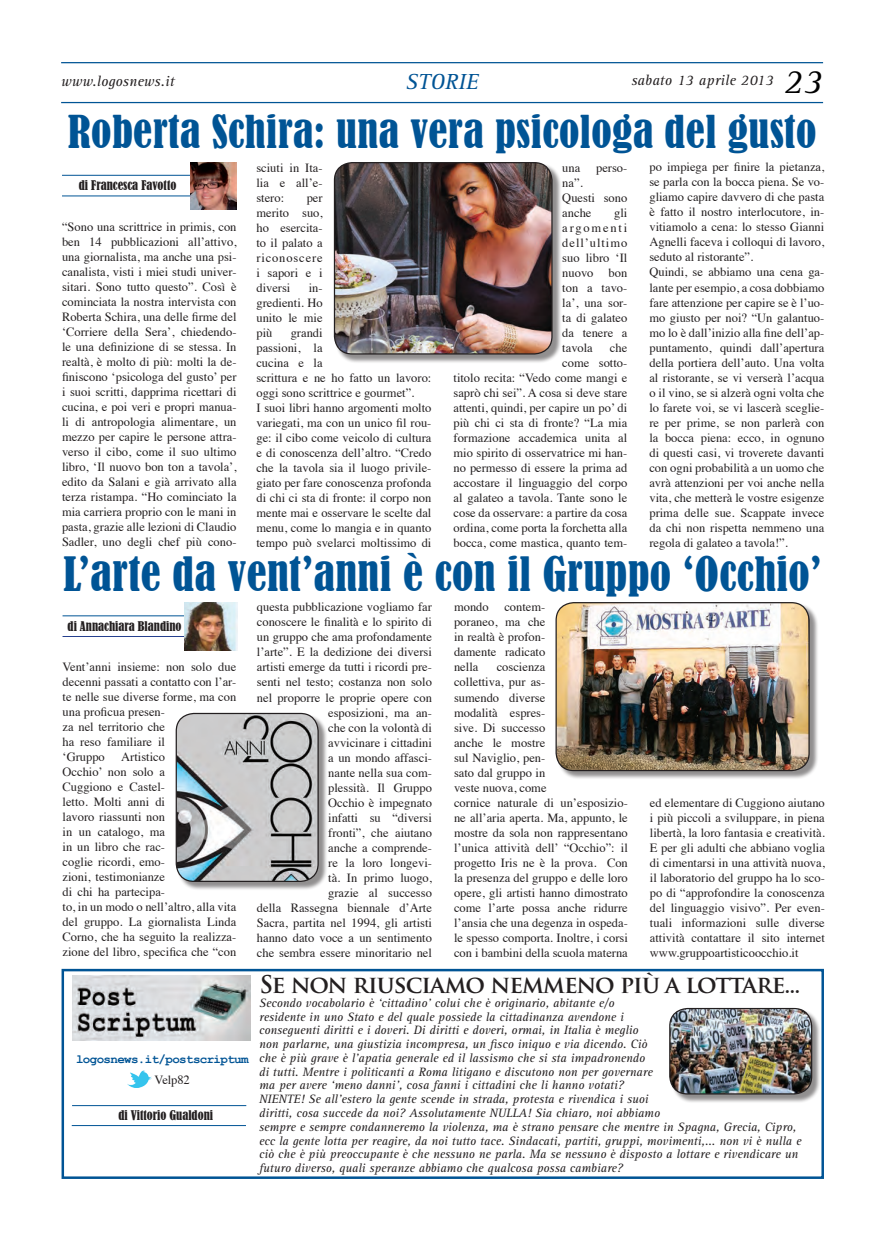
<style>
.page{position:relative;width:886px;height:1241px;background:#fff}
.page>*{position:absolute;margin:0;border:0;box-sizing:border-box;transform-origin:0 0}
.t1{font:condensed 44.38px "Bernard";letter-spacing:.01em;color:#005495}
.t2{font:condensed 42.5px "Bernard";letter-spacing:.01em;color:#005495}
.t3{font:italic 35px "Rotis Serif";color:#000}
.t4{font:700 23.75px "Trajan Pro";letter-spacing:-.04em;color:#231f20}
.t5{font:italic 22.5px "Rotis Serif";letter-spacing:.01em;color:#005495}
.t6{font:italic 15px "Rotis Serif";letter-spacing:.01em;color:#231f20}
.t7{font:12.5px/15px "Times";color:#231f20;text-align:justify}
.t8{font:italic 12.5px/13.8px "Rotis Serif";color:#231f20}
.t9{font:condensed 12.5px "Bernard";color:#231f20}
.t10{font:700 12.5px "Courier New";letter-spacing:-.05em;color:#005495}
</style>
<div class="page">
<div style="left:335px;top:163px;width:226px;height:200px;background:#231f20;opacity:.5"></div>
<img style="left:334px;top:163px;width:218px;height:191px">
<div style="left:334px;top:162px;width:218px;height:192px;border:1px solid #231f20;border-radius:18px"></div>
<hr style="left:62px;top:175px;width:174px;height:1px;background:#005495">
<hr style="left:62px;top:195px;width:174px;height:1px;background:#005495">
<img style="left:190px;top:162px;width:46px;height:47px">
<hr style="left:61px;top:102px;width:762px;height:1px;background:#005495">
<hr style="left:61px;top:62px;width:762px;height:1px;background:#005495">
<div style="left:557px;top:603px;width:261px;height:177px;background:#231f20;opacity:.5"></div>
<img style="left:556px;top:602px;width:253px;height:168px">
<div style="left:555px;top:602px;width:255px;height:169px;border:1px solid #231f20;border-radius:18px"></div>
<div style="left:177px;top:713px;width:150px;height:177px;background:#231f20;opacity:.5"></div>
<img style="left:176px;top:713px;width:142px;height:168px">
<div style="left:176px;top:712px;width:143px;height:169px;border:1px solid #231f20;border-radius:18px"></div>
<div style="left:62px;top:968px;width:762px;height:210px;border:2px solid #005495"></div>
<img style="left:72px;top:975px;width:178px;height:65px">
<img style="left:127px;top:1070px;width:24px;height:17px">
<div style="left:670px;top:1008px;width:151px;height:94px;background:#231f20;opacity:.5"></div>
<img style="left:670px;top:1008px;width:142px;height:85px">
<div style="left:669px;top:1007px;width:143px;height:87px;border:1px solid #231f20;border-radius:18px"></div>
<hr style="left:72px;top:1105px;width:174px;height:1px;background:#005495">
<hr style="left:72px;top:1124px;width:174px;height:1px;background:#005495">
<hr style="left:63px;top:615px;width:174px;height:1px;background:#005495">
<hr style="left:63px;top:636px;width:174px;height:1px;background:#253f8e">
<img style="left:185px;top:603px;width:52px;height:47px">
<p class="t6" style="left:61px;top:72px;width:115px">www.logosnews.it</p>
<p class="t5" style="left:405px;top:68px;width:75px">STORIE</p>
<p class="t6" style="left:631px;top:72px;width:144px">sabato 13 aprile 2013</p>
<p class="t3" style="left:784px;top:61px;width:41px">23</p>
<p class="t2" style="left:68px;top:107px;width:750px">Roberta Schira: una vera psicologa del gusto</p>
<p class="t7" style="left:562px;top:159px;width:20px">una</p>
<p class="t7" style="left:596px;top:159px;width:33px">perso-</p>
<p class="t7" style="left:562px;top:174px;width:66px;text-align:left">na”.<br>Questi sono anche</p>
<p class="t7" style="left:649px;top:159px;width:176px;text-align:left">po impiega per finire la pietanza, se parla con la bocca piena. Se vo&shy;gliamo capire davvero di che pasta è fatto il nostro interlocutore, in&shy;vitiamolo a cena: lo stesso Gianni Agnelli faceva i colloqui di lavoro, seduto al ristorante”.<br>Quindi, se abbiamo una cena ga&shy;lante per esempio, a cosa dobbiamo fare attenzione per capire se è l’uo&shy;mo giusto per noi? “Un galantuo&shy;mo lo è dall’inizio alla fine dell’ap&shy;puntamento, quindi dall’apertura della portiera dell’auto. Una volta al ristorante, se vi verserà l’acqua o il vino, se si alzerà ogni volta che lo farete voi, se vi lascerà sceglie&shy;re per prime, se non parlerà con la bocca piena: ecco, in ognuno di questi casi, vi troverete davanti con ogni probabilità a un uomo che avrà attenzioni per voi anche nella vita, che metterà le vostre esigenze prima delle sue. Scappate invece da chi non rispetta nemmeno una regola di galateo a tavola!”.</p>
<p class="t7" style="left:256px;top:159px;width:68px">sciuti in Ita&shy;lia e all’e&shy;stero:</p>
<p class="t9" style="left:79px;top:178px;width:99px">di Francesca Favotto</p>
<p class="t7" style="left:256px;top:189px;width:68px;text-indent:50px">per merito suo, ho esercita&shy;to il palato a riconoscere i sapori e i diversi</p>
<p class="t7" style="left:562px;top:204px;width:67px;text-indent:52px">gli argomenti dell’ultimo suo libro ‘Il nuovo bon ton a tavo&shy;la’, una sor&shy;ta di galateo da tenere a tavola</p>
<p class="t7" style="left:62px;top:218px;width:176px">“Sono una scrittrice in primis, con ben 14 pubblicazioni all’attivo, una giornalista, ma anche una psi&shy;canalista, visti i miei studi univer&shy;sitari. Sono tutto questo”. Così è cominciata la nostra intervista con Roberta Schira, una delle firme del ‘Corriere della Sera’, chiedendo&shy;le una definizione di se stessa. In realtà, è molto di più: molti la de&shy;finiscono ‘psicologa del gusto’ per i suoi scritti, dapprima ricettari di cucina, e poi veri e propri manua&shy;li di antropologia alimentare, un mezzo per capire le persone attra&shy;verso il cibo, come il suo ultimo libro, ‘Il nuovo bon ton a tavola’, edito da Salani e già arrivato alla terza ristampa. “Ho cominciato la mia carriera proprio con le mani in pasta, grazie alle lezioni di Claudio Sadler, uno degli chef più cono-</p>
<p class="t7" style="left:256px;top:279px;width:68px;text-indent:52px">in&shy;gredienti. Ho unito le mie più</p>
<p class="t7" style="left:256px;top:324px;width:177px;text-align:left;text-indent:34px">grandi<br>passioni, la<br>cucina e la<br>scrittura e ne ho fatto un lavoro: oggi sono scrittrice e gourmet”.<br>I suoi libri hanno argomenti molto variegati, ma con un unico fil rou&shy;ge: il cibo come veicolo di cultura e di conoscenza dell’altro. “Credo che la tavola sia il luogo privile&shy;giato per fare conoscenza profonda di chi ci sta di fronte: il corpo non mente mai e osservare le scelte dal menu, come lo mangia e in quanto tempo può svelarci moltissimo di</p>
<p class="t7" style="left:453px;top:339px;width:175px;text-align:right">che<br>come sotto-<br>titolo recita: “Vedo come mangi e saprò chi sei”. A cosa si deve stare attenti, quindi, per capire un po’ di più chi ci sta di fronte? “La mia formazione accademica unita al mio spirito di osservatrice mi han&shy;no permesso di essere la prima ad accostare il linguaggio del corpo al galateo a tavola. Tante sono le cose da osservare: a partire da cosa ordina, come porta la forchetta alla bocca, come mastica, quanto tem-</p>
<p class="t1" style="left:64px;top:547px;width:760px">L’arte da vent’anni è con il Gruppo ‘Occhio’</p>
<p class="t7" style="left:454px;top:598px;width:93px">mondo contem&shy;poraneo, ma che in realtà è profon&shy;damente radicato nella</p>
<p class="t7" style="left:257px;top:598px;width:177px;text-align:right">questa pubblicazione vogliamo far conoscere le finalità e lo spirito di un gruppo che ama profondamente l’arte”. E la dedizione dei diversi artisti emerge da tutti i ricordi pre&shy;senti nel testo; costanza non solo nel proporre le proprie opere con esposizioni, ma an-<br>che con la volontà di<br>avvicinare i cittadini<br>a un mondo affasci-<br>nante nella sua com-<br>plessità. Il Gruppo<br>Occhio è impegnato<br>infatti su “diversi<br>fronti”, che aiutano<br>anche a comprende-<br>re la loro longevi-<br>tà. In primo luogo,<br>grazie al successo<br>della Rassegna biennale d’Arte<br>Sacra, partita nel 1994, gli artisti hanno dato voce a un sentimento che sembra essere minoritario nel</p>
<p class="t9" style="left:68px;top:618px;width:115px">di Annachiara Blandino</p>
<p class="t7" style="left:63px;top:657px;width:175px;text-align:left">Vent’anni insieme: non solo due decenni passati a contatto con l’ar&shy;te nelle sue diverse forme, ma con una proficua presen-<br>za nel territorio che<br>ha reso familiare il<br>‘Gruppo</p>
<p class="t7" style="left:454px;top:658px;width:175px;text-align:left;text-indent:43px">coscienza<br>collettiva, pur as-<br>sumendo diverse<br>modalità espres-<br>sive. Di successo<br>anche le mostre<br>sul Naviglio, pen-<br>sato dal gruppo in<br>veste nuova, come<br>cornice naturale di un’esposizio&shy;ne all’aria aperta. Ma, appunto, le mostre da sola non rappresentano l’unica attività dell’ “Occhio”: il progetto Iris ne è la prova. Con la presenza del gruppo e delle loro opere, gli artisti hanno dimostrato come l’arte possa anche ridurre l’ansia che una degenza in ospeda&shy;le spesso comporta. Inoltre, i corsi con i bambini della scuola materna</p>
<p class="t7" style="left:63px;top:747px;width:175px;text-align:left;text-indent:59px">Artistico<br>Occhio’ non solo a<br>Cuggiono e Castel-<br>letto. Molti anni di<br>lavoro riassunti non<br>in un catalogo, ma<br>in un libro che rac-<br>coglie ricordi, emo-<br>zioni, testimonianze<br>di chi ha partecipa-<br>to, in un modo o nell’altro, alla vita del gruppo. La giornalista Linda<br>Corno, che ha seguito la realizza&shy;zione del libro, specifica che “con</p>
<p class="t7" style="left:650px;top:793px;width:176px">ed elementare di Cuggiono aiutano i più piccoli a sviluppare, in piena libertà, la loro fantasia e creatività.<br>E per gli adulti che abbiano voglia di cimentarsi in una attività nuova, il laboratorio del gruppo ha lo sco&shy;po di “approfondire la conoscenza del linguaggio visivo”. Per even&shy;tuali informazioni sulle diverse attività contattare il sito internet www.gruppoartisticoocchio.it</p>
<p class="t8" style="left:259px;top:996px;width:544px">Secondo vocabolario è ‘cittadino’ colui che è originario, abitante e/o<br>residente in uno Stato e del quale possiede la cittadinanza avendone i<br>conseguenti diritti e i doveri. Di diritti e doveri, ormai, in Italia è meglio<br>non parlarne, una giustizia incompresa, un fisco iniquo e via dicendo. Ciò<br>che è più grave è l’apatia generale ed il lassismo che si sta impadronendo<br>di tutti. Mentre i politicanti a Roma litigano e discutono non per governare<br>ma per avere ‘meno danni’, cosa fanni i cittadini che li hanno votati?<br>NIENTE! Se all’estero la gente scende in strada, protesta e rivendica i suoi<br>diritti, cosa succede da noi? Assolutamente NULLA! Sia chiaro, noi abbiamo<br>sempre e sempre condanneremo la violenza, ma è strano pensare che mentre in Spagna, Grecia, Cipro, ecc la gente lotta per reagire, da noi tutto tace. Sindacati, partiti, gruppi, movimenti,... non vi è nulla e ciò che è più preoccupante è che nessuno ne parla. Ma se nessuno è disposto a lottare e rivendicare un futuro diverso, quali speranze abbiamo che qualcosa possa cambiare?</p>
<p class="t4" style="left:259px;top:969px;width:542px">SE NON RIUSCIAMO NEMMENO PIÙ A LOTTARE...</p>
<p class="t10" style="left:76px;top:1051px;width:174px">logosnews.it/postscriptum</p>
<p class="t7" style="left:154px;top:1070px;width:37px">Velp82</p>
<p class="t9" style="left:118px;top:1107px;width:96px">di Vittorio Gualdoni</p>
</div>
